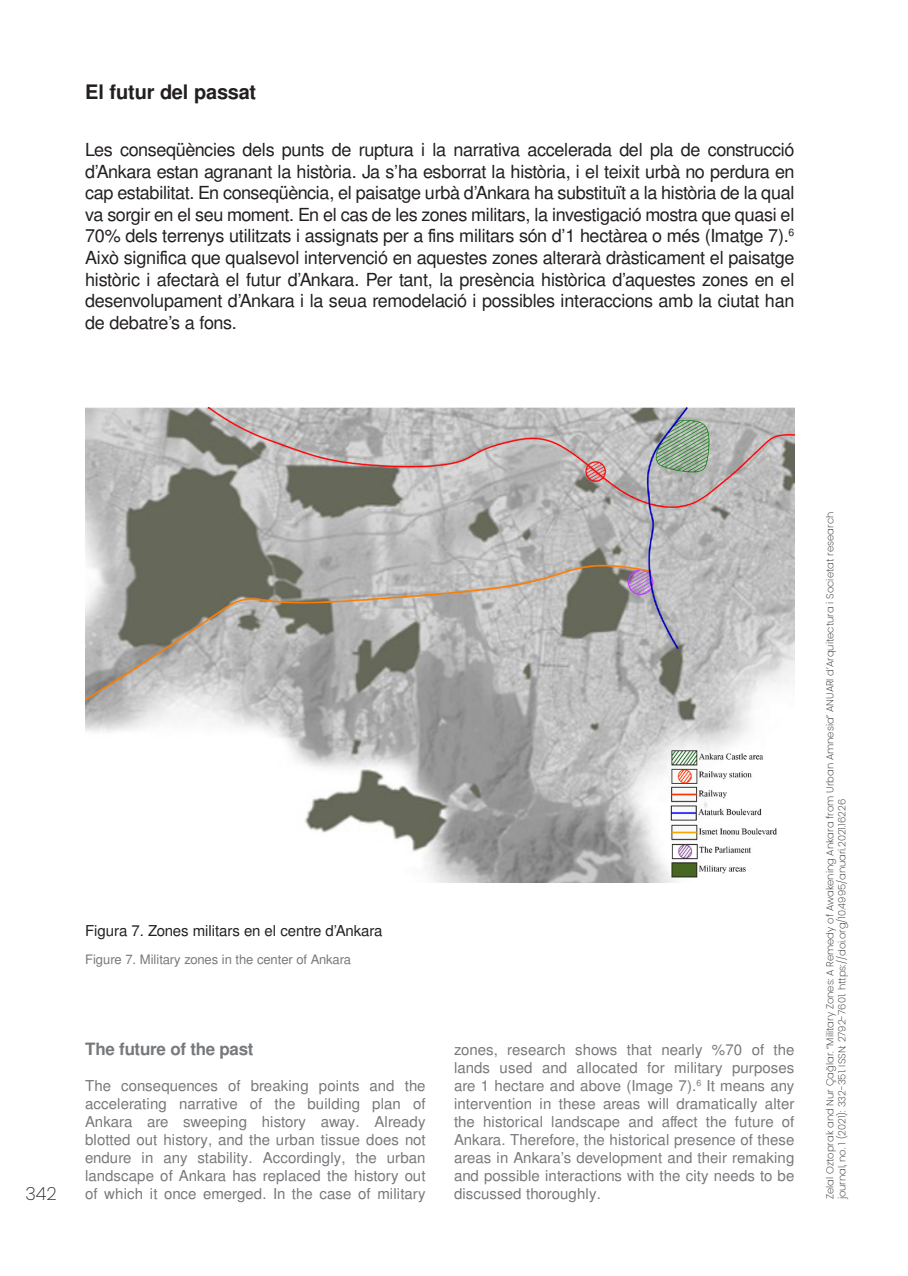
<style>
.page{position:relative;width:908px;height:1276px;background:#fff}
.page>*{position:absolute;margin:0;border:0;box-sizing:border-box;transform-origin:0 0}
.val_Títol_2{font:700 20px "Free Sans";letter-spacing:-.01em;color:#231f20}
.val_cos_de_text{font:18px/21.6px "Free Sans";letter-spacing:-.015em;color:#231f20;text-align:justify}
.t1{font:200 18px "Poppins";color:#231f20}
.eng_Title_2{font:700 17px "Free Sans";letter-spacing:-.02em;color:#76787b}
.eng_text{font:15px/18px "Free Sans";letter-spacing:.01em;color:#76787b;text-align:justify}
.val_cos_de_text-2{font:15px "Free Sans";letter-spacing:-.01em;color:#231f20}
.val_cos_de_text-3{font:13px "Free Sans";letter-spacing:-.005em;color:#76787b}
.t2{font:200 10px/12px "Poppins";color:#231f20}
</style>
<div class="page">
<img style="left:85px;top:407px;width:709px;height:475px">
<p class="val_Títol_2" style="left:85px;top:78px;width:172px">El futur del passat</p>
<p class="val_cos_de_text" style="left:85px;top:140px;width:710px">Les conseqüències dels punts de ruptura i la narrativa accelerada del pla de construcció d’Ankara estan agranant la història. Ja s’ha esborrat la història, i el teixit urbà no perdura en cap estabilitat. En conseqüència, el paisatge urbà d’Ankara ha substituït a la història de la qual va sorgir en el seu moment. En el cas de les zones militars, la investigació mostra que quasi el 70% dels terrenys utilitzats i assignats per a fins militars són d’1 hectàrea o més (Imatge 7).<sup>6<br></sup>Això significa que qualsevol intervenció en aquestes zones alterarà dràsticament el paisatge històric i afectarà el futur d’Ankara. Per tant, la presència històrica d’aquestes zones en el desenvolupament d’Ankara i la seua remodelació i possibles interaccions amb la ciutat han de debatre’s a fons.</p>
<p class="val_cos_de_text-2" style="left:85px;top:920px;width:299px">Figura 7. Zones militars en el centre d’Ankara</p>
<p class="val_cos_de_text-3" style="left:85px;top:950px;width:267px">Figure 7. Military zones in the center of Ankara</p>
<p class="t1" style="left:25px;top:1183px;width:33px">342</p>
<p class="eng_Title_2" style="left:85px;top:1037px;width:170px">The future of the past</p>
<p class="eng_text" style="left:85px;top:1078px;width:342px">The consequences of breaking points and the accelerating narrative of the building plan of Ankara are sweeping history away. Already blotted out history, and the urban tissue does not endure in any stability. Accordingly, the urban landscape of Ankara has replaced the history out of which it once emerged. In the case of military</p>
<p class="eng_text" style="left:454px;top:1042px;width:342px">zones, research shows that nearly %70 of the lands used and allocated for military purposes are 1 hectare and above (Image 7).<sup>6</sup> It means any intervention in these areas will dramatically alter the historical landscape and affect the future of Ankara. Therefore, the historical presence of these areas in Ankara’s development and their remaking and possible interactions with the city needs to be discussed thoroughly.</p>
<p class="t2" style="left:823px;top:1199px;width:689px;rotate:-90deg">Zelal Oztoprak and Nur Çağlar. “Military Zones: A Remedy of Awakening Ankara from Urban Amnesia” ANUARI d’Arquitectura i Societat research journal, no. 1 (2021): 332-351. ISSN: 2792-7601. https://doi.org/10.4995/anuari.2021.16226</p>
</div>
